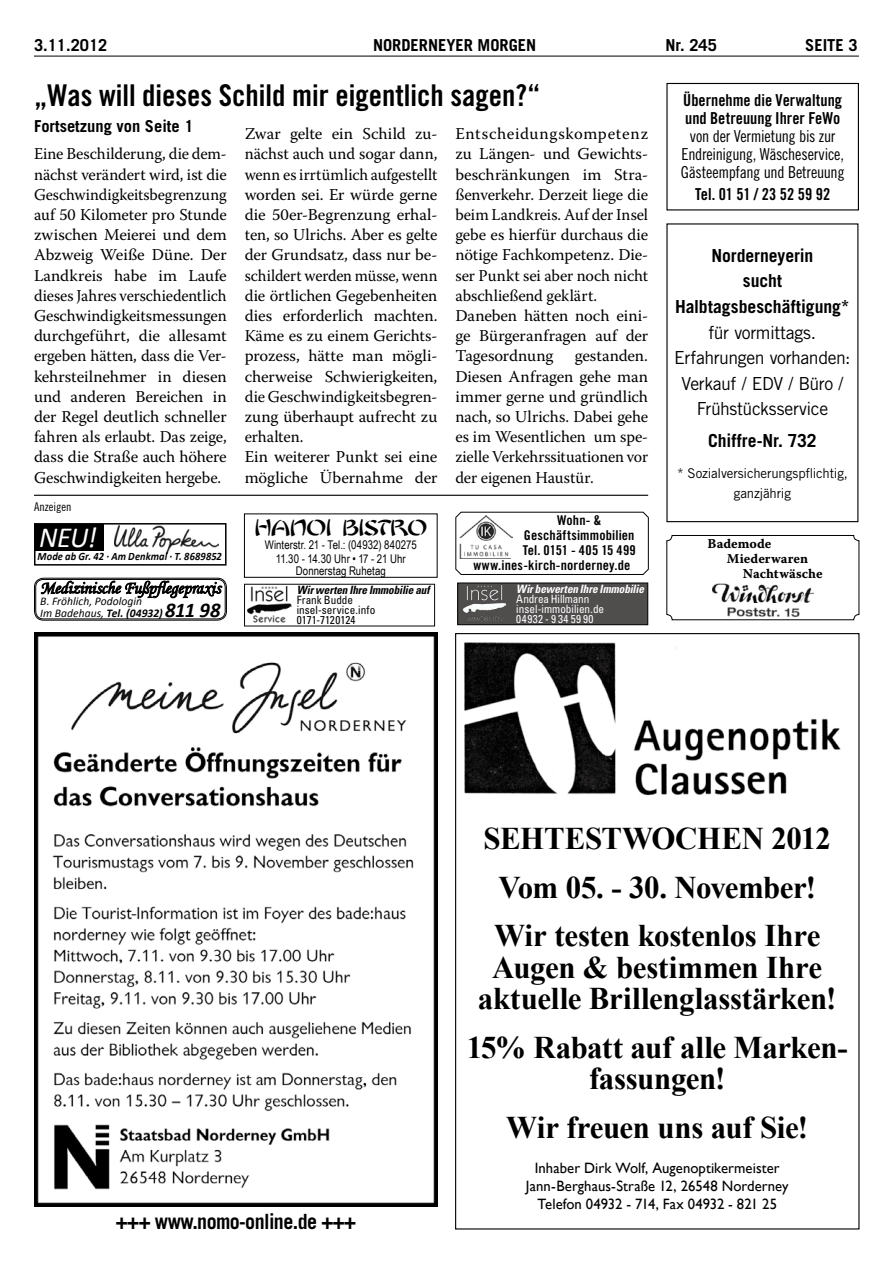
<style>
.page{position:relative;width:893px;height:1263px;background:#fff}
.page>*{position:absolute;margin:0;border:0;box-sizing:border-box;transform-origin:0 0}
.t1{font:700 31.5px/48.4px "Times New Roman";letter-spacing:-.015em;color:#000;text-align:center}
.t2{font:30px "Trade Gothic LT Bold Cond Twenty";color:#000}
.t3{font:italic 29.25px "Calibri";color:#fff}
.t4{font:700 21px "Trade Gothic LT";letter-spacing:-.03em;color:#000;scale:.95 1}
.t5{font:18.9px "Chow Fun";color:#000}
.t6{font:18px/25.5px "Trade Gothic LT";letter-spacing:-.025em;color:#000;text-align:center}
.t7{font:700 18px/25.5px "Trade Gothic LT";letter-spacing:-.005em;color:#000;text-align:center}
.t8{font:17.7px "Monotype Corsiva";letter-spacing:-.005em;color:#000}
.t9{font:16.5px/20.2px "Warnock Pro";letter-spacing:-.005em;color:#000;text-align:justify}
.t10{font:16.5px/18px "Trade Gothic LT Cond Eighteen";letter-spacing:-.015em;color:#000;text-align:center}
.t11{font:16.5px/18px "Trade Gothic LT Bold Cond Twenty";color:#000}
.t12{font:700 16.5px "Trade Gothic LT";color:#000}
.t13{font:15px/18px "Gill Sans";letter-spacing:.005em;color:#000;text-align:center}
.t14{font:13.5px "Trade Gothic LT Bold Cond Twenty";letter-spacing:.01em;color:#000;scale:1.04 1}
.t15{font:13.5px/19.5px "Trade Gothic LT";letter-spacing:-.015em;color:#000;text-align:center}
.t16{font:13.5px "Warnock Pro Bold Capt";letter-spacing:.005em;color:#000}
.t17{font:12px/13.5px "Arial Narrow";letter-spacing:.005em;color:#000;text-align:center}
.t18{font:12px "Trade Gothic LT Cond Eighteen";color:#000}
.t19{font:italic 11.7px/11.7px "Calibri";letter-spacing:.005em;color:#000}
.t20{font:condensed 11.4px/10.1px "Univers LT Std";color:#fff}
.t21{font:condensed 11.4px/10.1px "Univers LT Std";color:#000}
.t22{font:italic 700 condensed 11.4px "Univers LT Std";color:#000}
.t23{font:italic 700 condensed 11.4px "Univers LT Std";color:#fff}
.t24{font:italic 700 11.25px "Calibri";letter-spacing:.01em;color:#000;scale:.92 1}
.s1{font-weight:700}
.s2{font-weight:700;font-size:21px}
</style>
<div class="page">
<hr style="left:34px;top:56px;width:825px;height:1px;background:#000">
<div style="left:34px;top:578px;width:193px;height:43px;border:1px solid #000;border-radius:9px"></div>
<div style="left:36px;top:579px;width:189px;height:40px;border:1px solid #000;border-radius:8px"></div>
<svg style="left:41px;top:577px;width:182px;height:22px"></svg>
<svg style="left:455px;top:512px;width:194px;height:63px"></svg>
<img style="left:247px;top:586px;width:45px;height:37px">
<div style="left:458px;top:583px;width:190px;height:42px;background:#4c4949"></div>
<div style="left:457px;top:583px;width:191px;height:42px;border:1px solid #000"></div>
<img style="left:462px;top:586px;width:45px;height:36px">
<img style="left:712px;top:583px;width:102px;height:20px">
<img style="left:727px;top:607px;width:73px;height:10px">
<div style="left:666px;top:535px;width:193px;height:85px;border:1px solid #000;border-radius:5px"></div>
<img style="left:464px;top:642px;width:377px;height:154px">
<hr style="left:34px;top:495px;width:614px;height:1px;background:#000">
<img style="left:34px;top:633px;width:403px;height:573px">
<div style="left:666px;top:83px;width:193px;height:127px;border:1px solid #000"></div>
<div style="left:35px;top:524px;width:69px;height:27px;background:#000"></div>
<div style="left:34px;top:523px;width:193px;height:43px;border:2px solid #000"></div>
<img style="left:115px;top:526px;width:103px;height:27px">
<p class="t12" style="left:34px;top:35px;width:75px">3.11.2012</p>
<p class="t12" style="left:373px;top:35px;width:165px">NORDERNEYER MORGEN</p>
<p class="t12" style="left:666px;top:35px;width:53px">Nr. 245</p>
<p class="t12" style="left:805px;top:35px;width:54px">SEITE 3</p>
<h2 class="t2" style="left:34px;top:77px;width:508px">„Was will dieses Schild mir eigentlich sagen?“</h2>
<p class="t12" style="left:34px;top:116px;width:161px">Fortsetzung von Seite 1</p>
<p class="t9" style="left:34px;top:144px;width:194px">Eine Beschilderung, die dem&shy;nächst verändert wird, ist die Geschwindigkeitsbegrenzung auf 50 Kilometer pro Stunde zwischen Meierei und dem Abzweig Weiße Düne. Der Landkreis habe im Laufe dieses Jahres verschiedentlich Geschwindigkeitsmessungen durchgeführt, die allesamt ergeben hätten, dass die Ver&shy;kehrsteilnehmer in diesen und anderen Bereichen in der Regel deutlich schneller fahren als erlaubt. Das zeige, dass die Straße auch höhere Geschwindigkeiten hergebe.</p>
<p class="t18" style="left:34px;top:500px;width:39px">Anzeigen</p>
<h3 class="t3" style="left:39px;top:519px;width:59px">NEU!</h3>
<p class="t24" style="left:38px;top:550px;width:202px">Mode ab Gr. 42 · Am Denkmal · T. 8689852</p>
<p class="t8" style="left:40px;top:577px;width:182px">Medizinische Fußpflegepraxis</p>
<p class="t19" style="left:40px;top:595px;width:182px">B. Fröhlich, Podologin<br>Im Badehaus, <span class="s1">Tel. (04932)</span> <span class="s2">811 98</span></p>
<p class="t9" style="left:245px;top:123px;width:194px;text-align:left">Zwar gelte ein Schild zu&shy;nächst auch und sogar dann, wenn es irrtümlich aufgestellt worden sei. Er würde gerne die 50er-Begrenzung erhal&shy;ten, so Ulrichs. Aber es gelte der Grundsatz, dass nur be&shy;schildert werden müsse, wenn die örtlichen Gegebenheiten dies erforderlich machten.<br>Käme es zu einem Gerichts&shy;prozess, hätte man mögli&shy;cherweise Schwierigkeiten, die Geschwindigkeitsbegren&shy;zung überhaupt aufrecht zu erhalten.<br>Ein weiterer Punkt sei eine mögliche Übernahme der</p>
<p class="t9" style="left:455px;top:123px;width:194px;text-align:left">Entscheidungskompetenz zu Längen- und Gewichts&shy;beschränkungen im Stra&shy;ßenverkehr. Derzeit liege die beim Landkreis. Auf der Insel gebe es hierfür durchaus die nötige Fachkompetenz. Die&shy;ser Punkt sei aber noch nicht abschließend geklärt.<br>Daneben hätten noch eini&shy;ge Bürgeranfragen auf der<br>Tagesordnung</p>
<p class="t9" style="left:455px;top:346px;width:194px;text-indent:119px">gestanden.<br>Diesen Anfragen gehe man immer gerne und gründlich nach, so Ulrichs. Dabei gehe es im Wesentlichen um spe&shy;zielle Verkehrssituationen vor der eigenen Haustür.</p>
<p class="t5" style="left:255px;top:514px;width:174px">HANOI BISTRO</p>
<p class="t17" style="left:265px;top:538px;width:153px">Winterstr. 21 - Tel.: (04932) 840275<br>11.30 - 14.30 Uhr • 17 - 21 Uhr</p>
<p class="t17" style="left:296px;top:563px;width:91px">Donnerstag Ruhetag</p>
<p class="t22" style="left:297px;top:583px;width:137px">WirwertenIhreImmobilieauf</p>
<p class="t21" style="left:297px;top:595px;width:80px">Frank Budde insel-service.info<br>0171-7120124</p>
<p class="t14" style="left:557px;top:512px;width:44px">Wohn- &amp;</p>
<p class="t14" style="left:524px;top:527px;width:108px">Geschäftsimmobilien</p>
<p class="t14" style="left:523px;top:542px;width:110px">Tel. 0151 - 405 15 499</p>
<p class="t14" style="left:473px;top:557px;width:153px">www.ines-kirch-norderney.de</p>
<p class="t23" style="left:516px;top:582px;width:132px">WirbewertenIhreImmobilie</p>
<p class="t20" style="left:516px;top:593px;width:89px">Andrea Hillmann insel-immobilien.de<br>04932 - 9 34 59 90</p>
<p class="t11" style="left:683px;top:91px;width:160px">Übernehme die Verwaltung und Betreuung Ihrer FeWo</p>
<p class="t10" style="left:681px;top:127px;width:165px">von der Vermietung bis zur<br>Endreinigung, Wäscheservice,<br>Gästeempfang und Betreuung</p>
<p class="t11" style="left:695px;top:185px;width:137px">Tel. 01 51 / 23 52 59 92</p>
<p class="t7" style="left:675px;top:243px;width:176px">Norderneyerin<br>sucht<br>Halbtagsbeschäftigung*</p>
<p class="t6" style="left:674px;top:319px;width:178px">für vormittags.<br>Erfahrungen vorhanden:<br>Verkauf / EDV / Büro /<br>Frühstücksservice</p>
<p class="t7" style="left:708px;top:427px;width:110px">Chiffre-Nr. 732</p>
<p class="t15" style="left:677px;top:463px;width:172px">* Sozialversicherungspflichtig, ganzjährig</p>
<p class="t16" style="left:708px;top:536px;width:65px">Bademode</p>
<p class="t16" style="left:727px;top:551px;width:83px">Miederwaren</p>
<p class="t16" style="left:743px;top:566px;width:81px">Nachtwäsche</p>
<p class="t4" style="left:116px;top:1208px;width:254px">+++ www.nomo-online.de +++</p>
<h1 class="t1" style="left:484px;top:813px;width:349px">Sehtestwochen 2012<br>Vom 05. - 30. November!<br>Wir testen kostenlos Ihre</h1>
<h1 class="t1" style="left:478px;top:950px;width:360px;line-height:31.5px">Augen &amp; bestimmen Ihre aktuelle Brillenglasstärken!</h1>
<h1 class="t1" style="left:467px;top:1030px;width:382px;line-height:31.5px">15% Rabatt auf alle Marken&shy;fassungen!</h1>
<h1 class="t1" style="left:506px;top:1102px;width:303px">Wir freuen uns auf Sie!</h1>
<p class="t13" style="left:526px;top:1159px;width:264px">Inhaber Dirk Wolf, Augenoptikermeister<br>Jann-Berghaus-Straße 12, 26548 Norderney<br>Telefon 04932 - 714, Fax 04932 - 821 25</p>
</div>
